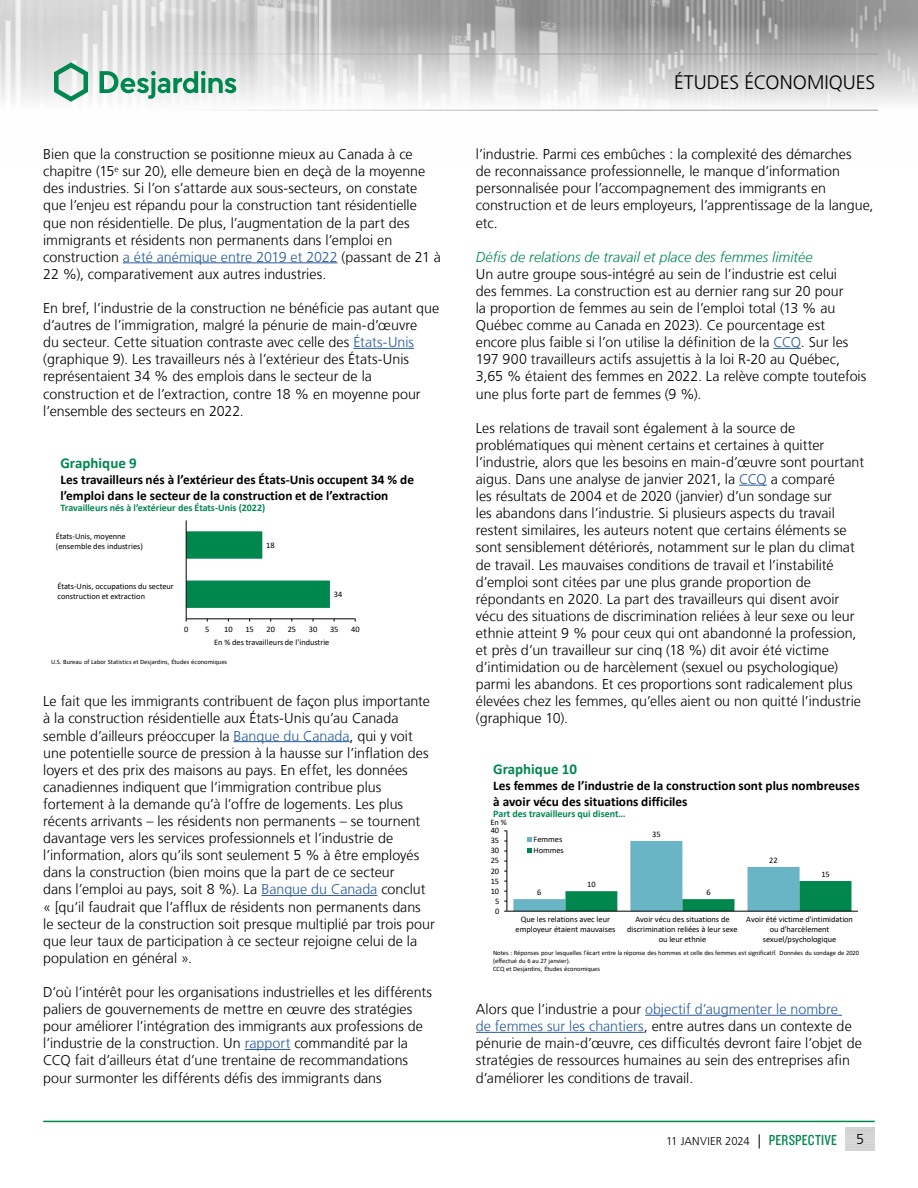
<style>
.page{position:relative;width:918px;height:1188px;background:#fff}
.page>*{position:absolute;margin:0;border:0;box-sizing:border-box;transform-origin:0 0}
.t1{font:300 19.5px "Frutiger LT";color:#000}
.t2{font:700 15px "Calibri";color:#00874e}
.t3{font:300 14.25px/17.1px "Frutiger LT";color:#000}
.t4{font:italic 300 14.25px "Frutiger LT";color:#00874e}
.t5{font:700 13.35px/16px "Calibri";color:#000}
.t6{font:300 11.25px "Frutiger LT";letter-spacing:.005em;color:#000}
.t7{font:700 10.05px "Calibri";color:#00874e}
.t8{font:8.4px/10.2px "Calibri";letter-spacing:-.005em;color:#000}
.t9{font:6.6px/7.9px "Calibri";color:#000}
.s1{color:#275b9b}
.s2{font-size:14.25px}
.s3{font-family:"Knockout 29 Junior Ltweight";font-weight:400;font-size:15px;color:#00874e}
</style>
<div class="page">
<img style="left:0;top:0;width:918px;height:110px">
<hr style="left:0;top:54px;width:878px;height:1px;background:#9d9d9c">
<hr style="left:0;top:110px;width:878px;height:1px;background:#9d9d9c">
<svg style="left:54px;top:62px;width:34px;height:40px"></svg>
<svg style="left:100px;top:71px;width:136px;height:28px"></svg>
<hr style="left:43px;top:1121px;width:832px;height:1px;background:#00874e">
<hr style="left:123px;top:262px;width:215px;height:1px;background:#275b9b">
<hr style="left:353px;top:348px;width:61px;height:1px;background:#275b9b">
<hr style="left:234px;top:741px;width:116px;height:1px;background:#275b9b">
<hr style="left:261px;top:895px;width:116px;height:1px;background:#275b9b">
<hr style="left:245px;top:1049px;width:45px;height:1px;background:#275b9b">
<svg style="left:773px;top:348px;width:28px;height:1px"></svg>
<svg style="left:739px;top:485px;width:28px;height:1px"></svg>
<hr style="left:645px;top:1015px;width:197px;height:1px;background:#275b9b">
<hr style="left:476px;top:1032px;width:168px;height:1px;background:#275b9b">
<svg style="left:187px;top:531px;width:143px;height:77px"></svg>
<hr style="left:186px;top:619px;width:169px;height:1px;background:#000">
<hr style="left:186px;top:520px;width:1px;height:99px;background:#000">
<hr style="left:507px;top:831px;width:1px;height:80px;background:#000">
<hr style="left:507px;top:911px;width:351px;height:1px;background:#000">
<svg style="left:513px;top:837px;width:338px;height:74px"></svg>
<p class="t3" style="left:43px;top:146px;width:399px">Bien que la construction se positionne mieux au Canada à ce chapitre (15<sup>e</sup> sur 20), elle demeure bien en deçà de la moyenne des industries. Si l’on s’attarde aux sous-secteurs, on constate que l’enjeu est répandu pour la construction tant résidentielle que non résidentielle. De plus, l’augmentation de la part des immigrants et résidents non permanents dans l’emploi en construction <span class="s1">a été anémique entre 2019 et 2022</span> (passant de 21 à 22 %), comparativement aux autres industries.</p>
<p class="t3" style="left:43px;top:300px;width:397px">En bref, l’industrie de la construction ne bénéficie pas autant que d’autres de l’immigration, malgré la pénurie de main‑d’œuvre<br>du secteur. Cette situation contraste avec celle des <span class="s1">États-Unis </span>(graphique 9). Les travailleurs nés à l’extérieur des États‑Unis représentaient 34 % des emplois dans le secteur de la construction et de l’extraction, contre 18 % en moyenne pour l’ensemble des secteurs en 2022.</p>
<p class="t2" style="left:60px;top:452px;width:78px">Graphique 9</p>
<p class="t5" style="left:60px;top:472px;width:355px">Les travailleurs nés à l’extérieur des États-Unis occupent 34 % de l’emploi dans le secteur de la construction et de l’extraction</p>
<p class="t7" style="left:60px;top:501px;width:206px">Travailleurs nés à l’extérieur des États-Unis (2022)</p>
<p class="t8" style="left:56px;top:531px;width:89px">États-Unis, moyenne (ensemble des industries)</p>
<p class="t8" style="left:57px;top:581px;width:118px">États-Unis, occupations du secteur construction et extraction</p>
<p class="t8" style="left:266px;top:540px;width:10px">18</p>
<p class="t8" style="left:334px;top:589px;width:10px">34</p>
<p class="t8" style="left:184px;top:624px;width:6px">0</p>
<p class="t8" style="left:205px;top:624px;width:6px">5</p>
<p class="t8" style="left:224px;top:624px;width:10px">10</p>
<p class="t8" style="left:245px;top:624px;width:10px">15</p>
<p class="t8" style="left:267px;top:624px;width:10px">20</p>
<p class="t8" style="left:288px;top:624px;width:10px">25</p>
<p class="t8" style="left:309px;top:624px;width:10px">30</p>
<p class="t8" style="left:330px;top:624px;width:10px">35</p>
<p class="t8" style="left:351px;top:624px;width:10px">40</p>
<p class="t8" style="left:214px;top:637px;width:117px">En % des travailleurs de l’industrie</p>
<p class="t9" style="left:51px;top:658px;width:178px">U.S. Bureau of Labor Statistics et Desjardins, Études économiques</p>
<p class="t3" style="left:43px;top:693px;width:393px">Le fait que les immigrants contribuent de façon plus importante à la construction résidentielle aux États-Unis qu’au Canada semble d’ailleurs préoccuper la <span class="s1">Banque du Canada</span>, qui y voit une potentielle source de pression à la hausse sur l’inflation des loyers et des prix des maisons au pays. En effet, les données canadiennes indiquent que l’immigration contribue plus fortement à la demande qu’à l’offre de logements. Les plus récents arrivants – les résidents non permanents – se tournent davantage vers les services professionnels et l’industrie de l’information, alors qu’ils sont seulement 5 % à être employés dans la construction (bien moins que la part de ce secteur<br>dans l’emploi au pays, soit 8 %). La <span class="s1">Banque du Canada</span> conclut « [qu’il faudrait que l’afflux de résidents non permanents dans<br>le secteur de la construction soit presque multiplié par trois pour que leur taux de participation à ce secteur rejoigne celui de la population en général ».</p>
<p class="t3" style="left:43px;top:984px;width:390px">D’où l’intérêt pour les organisations industrielles et les différents paliers de gouvernements de mettre en œuvre des stratégies pour améliorer l’intégration des immigrants aux professions de l’industrie de la construction. Un <span class="s1">rapport</span> commandité par la CCQ fait d’ailleurs état d’une trentaine de recommandations pour surmonter les différents défis des immigrants dans</p>
<h1 class="t1" style="left:674px;top:72px;width:203px">ÉTUDES ÉCONOMIQUES</h1>
<p class="t3" style="left:476px;top:146px;width:399px">l’industrie. Parmi ces embûches : la complexité des démarches<br>de reconnaissance professionnelle, le manque d’information personnalisée pour l’accompagnement des immigrants en construction et de leurs employeurs, l’apprentissage de la langue, etc.</p>
<p class="t4" style="left:476px;top:249px;width:338px">Défis de relations de travail et place des femmes limitée</p>
<p class="t3" style="left:476px;top:266px;width:392px">Un autre groupe sous-intégré au sein de l’industrie est celui<br>des femmes. La construction est au dernier rang sur 20 pour<br>la proportion de femmes au sein de l’emploi total (13 % au Québec comme au Canada en 2023). Ce pourcentage est encore plus faible si l’on utilise la définition de la <span class="s1">CCQ</span>. Sur les 197 900 travailleurs actifs assujettis à la loi R-20 au Québec, 3,65 % étaient des femmes en 2022. La relève compte toutefois une plus forte part de femmes (9 %).</p>
<p class="t3" style="left:476px;top:420px;width:390px">Les relations de travail sont également à la source de problématiques qui mènent certains et certaines à quitter l’industrie, alors que les besoins en main-d’œuvre sont pourtant aigus. Dans une analyse de janvier 2021, la <span class="s1">CCQ</span> a comparé<br>les résultats de 2004 et de 2020 (janvier) d’un sondage sur<br>les abandons dans l’industrie. Si plusieurs aspects du travail restent similaires, les auteurs notent que certains éléments se sont sensiblement détériorés, notamment sur le plan du climat de travail. Les mauvaises conditions de travail et l’instabilité d’emploi sont citées par une plus grande proportion de répondants en 2020. La part des travailleurs qui disent avoir vécu des situations de discrimination reliées à leur sexe ou leur ethnie atteint 9 % pour ceux qui ont abandonné la profession, et près d’un travailleur sur cinq (18 %) dit avoir été victime d’intimidation ou de harcèlement (sexuel ou psychologique) parmi les abandons. Et ces proportions sont radicalement plus élevées chez les femmes, qu’elles aient ou non quitté l’industrie (graphique 10).</p>
<p class="t2" style="left:493px;top:758px;width:85px">Graphique 10</p>
<p class="t5" style="left:493px;top:777px;width:368px">Les femmes de l’industrie de la construction sont plus nombreuses à avoir vécu des situations difficiles</p>
<p class="t7" style="left:493px;top:806px;width:134px">Part des travailleurs qui disent…</p>
<p class="t8" style="left:490px;top:817px;width:18px">En %</p>
<p class="t8" style="left:491px;top:825px;width:10px">40</p>
<p class="t8" style="left:491px;top:835px;width:10px">35</p>
<p class="t8" style="left:491px;top:845px;width:10px">30</p>
<p class="t8" style="left:491px;top:855px;width:10px">25</p>
<p class="t8" style="left:491px;top:865px;width:10px">20</p>
<p class="t8" style="left:491px;top:875px;width:10px">15</p>
<p class="t8" style="left:491px;top:886px;width:10px">10</p>
<p class="t8" style="left:495px;top:896px;width:6px">5</p>
<p class="t8" style="left:495px;top:906px;width:6px">0</p>
<p class="t8" style="left:534px;top:834px;width:32px;line-height:10.8px">Femmes<br>Hommes</p>
<p class="t8" style="left:537px;top:887px;width:6px">6</p>
<p class="t8" style="left:587px;top:879px;width:10px">10</p>
<p class="t8" style="left:652px;top:829px;width:10px">35</p>
<p class="t8" style="left:706px;top:887px;width:6px">6</p>
<p class="t8" style="left:769px;top:855px;width:10px">22</p>
<p class="t8" style="left:821px;top:869px;width:10px">15</p>
<p class="t8" style="left:516px;top:914px;width:101px;text-align:center">Que les relations avec leur employeur étaient mauvaises</p>
<p class="t8" style="left:627px;top:914px;width:112px;text-align:center">Avoir vécu des situations de discrimination reliées à leur sexe ou leur ethnie</p>
<p class="t8" style="left:746px;top:914px;width:108px;text-align:center">Avoir été victime d'intimidation ou d'harcèlement sexuel/psychologique</p>
<p class="t9" style="left:493px;top:948px;width:368px">Notes : Réponses pour lesquelles l’écart entre la réponse des hommes et celle des femmes est significatif. Données du sondage de 2020 (effectué du 6 au 27 janvier).<br>CCQ et Desjardins, Études économiques</p>
<p class="t3" style="left:476px;top:1001px;width:387px">Alors que l’industrie a pour <span class="s1">objectif d’augmenter le nombre<br>de femmes sur les chantiers</span>, entre autres dans un contexte de pénurie de main-d’œuvre, ces difficultés devront faire l’objet de stratégies de ressources humaines au sein des entreprises afin d’améliorer les conditions de travail.</p>
<p class="t6" style="left:666px;top:1135px;width:173px">11 JANVIER 2024 <span class="s2">|</span> <span class="s3">PERSPECTIVE</span></p>
<p class="t3" style="left:856px;top:1131px;width:9px">5</p>
</div>
